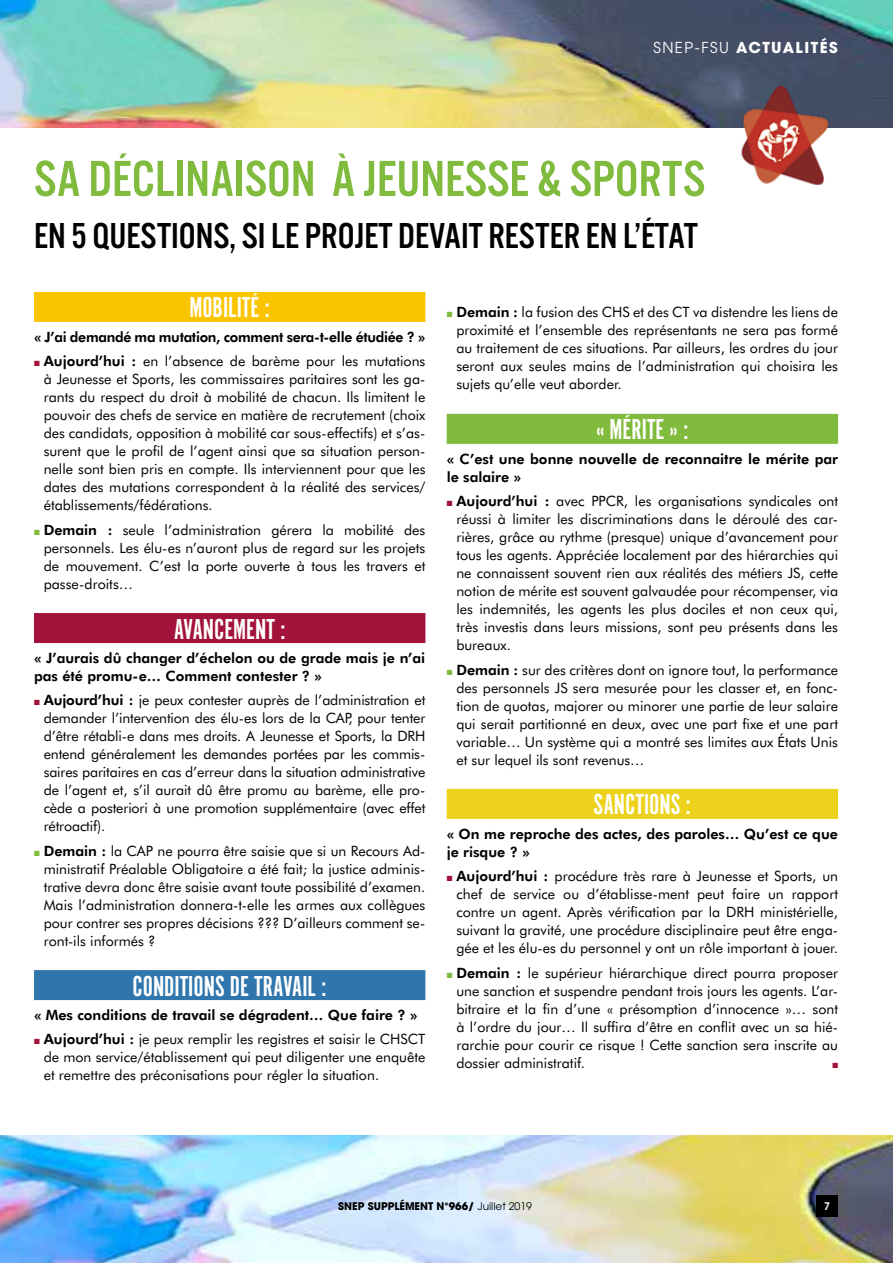
<style>
.page{position:relative;width:893px;height:1263px;background:#fff}
.page>*{position:absolute;margin:0;border:0;box-sizing:border-box;transform-origin:0 0}
.t1{font:52.5px "Alternate Gothic Std No 3";color:#80bb3d}
.t2{font:37.5px "Alternate Gothic Std No 3";color:#000}
.t3{font:30px "Alternate Gothic Std No 1";color:#fff}
.t4{font:700 15px "Avant Garde";letter-spacing:.1em;color:#fff}
.t5{font:14.25px/18px "Futura BT";color:#000;text-align:justify}
.t6{font:800 14.25px/18px "Futura BT";color:#000}
.t7{font:800 14.25px "Futura BT";letter-spacing:-.02em;color:#000}
.t8{font:700 10.5px "Avant Garde";color:#000}
.t9{font:600 10.5px "Avant Garde";color:#fff}
.t10{font:7.5px "Zapf Dingbats ITC";color:#a3123b}
.s1{font-weight:400}
.s2{color:#a3123b}
.s3{font-weight:800}
.s4{color:#80bb3d}
</style>
<div class="page">
<img style="left:0;top:0;width:893px;height:128px">
<div style="left:34px;top:292px;width:391px;height:30px;background:#fac400"></div>
<div style="left:34px;top:613px;width:391px;height:30px;background:#a3123b"></div>
<div style="left:34px;top:970px;width:391px;height:30px;background:#2f76ad"></div>
<div style="left:447px;top:414px;width:391px;height:30px;background:#80bb3d"></div>
<div style="left:447px;top:789px;width:391px;height:30px;background:#ecd21c"></div>
<img style="left:0;top:1135px;width:893px;height:128px">
<div style="left:816px;top:1195px;width:22px;height:21px;background:#000"></div>
<img style="left:733px;top:84px;width:103px;height:102px">
<p class="t4" style="left:653px;top:38px;width:186px"><span class="s1">SNEP-FSU</span> ACTUALITÉS</p>
<h1 class="t1" style="left:34px;top:152px;width:673px">SA DÉCLINAISON À JEUNESSE &amp; SPORTS</h1>
<h2 class="t2" style="left:34px;top:217px;width:665px">EN 5 QUESTIONS, SI LE PROJET DEVAIT RESTER EN L’ÉTAT</h2>
<h3 class="t3" style="left:189px;top:292px;width:82px">MOBILITÉ :</h3>
<p class="t7" style="left:34px;top:328px;width:393px">« J’ai demandé ma mutation, comment sera-t-elle étudiée ? »</p>
<p class="t5" style="left:44px;top:352px;width:383px;text-indent:-10px"><span class="s2">■</span> <span class="s3">Aujourd’hui :</span> en l’absence de barème pour les mutations à Jeunesse et Sports, les commissaires paritaires sont les ga&shy;rants du respect du droit à mobilité de chacun. Ils limitent le pouvoir des chefs de service en matière de recrutement (choix des candidats, opposition à mobilité car sous-effectifs) et s’as&shy;surent que le profil de l’agent ainsi que sa situation person&shy;nelle sont bien pris en compte. Ils interviennent pour que les dates des mutations correspondent à la réalité des services/ établissements/fédérations.</p>
<p class="t5" style="left:44px;top:520px;width:383px;text-indent:-10px"><span class="s4">■</span> <span class="s3">Demain :</span> seule l’administration gérera la mobilité des personnels. Les élu-es n’auront plus de regard sur les projets de mouvement. C’est la porte ouverte à tous les travers et passe-droits…</p>
<h3 class="t3" style="left:174px;top:613px;width:113px">AVANCEMENT :</h3>
<p class="t6" style="left:34px;top:649px;width:393px">« J’aurais dû changer d’échelon ou de grade mais je n’ai pas été promu-e… Comment contester ? »</p>
<p class="t5" style="left:44px;top:691px;width:383px;text-indent:-10px"><span class="s2">■</span> <span class="s3">Aujourd’hui :</span> je peux contester auprès de l’administration et demander l’intervention des élu-es lors de la CAP, pour tenter d’être rétabli-e dans mes droits. A Jeunesse et Sports, la DRH entend généralement les demandes portées par les commis&shy;saires paritaires en cas d’erreur dans la situation administrative de l’agent et, s’il aurait dû être promu au barème, elle pro&shy;cède a posteriori à une promotion supplémentaire (avec effet rétroactif).</p>
<p class="t5" style="left:44px;top:841px;width:383px;text-indent:-10px"><span class="s4">■</span> <span class="s3">Demain :</span> la CAP ne pourra être saisie que si un Recours Ad&shy;ministratif Préalable Obligatoire a été fait; la justice adminis&shy;trative devra donc être saisie avant toute possibilité d’examen.<br>Mais l’administration donnera-t-elle les armes aux collègues pour contrer ses propres décisions ??? D’ailleurs comment se&shy;ront-ils informés ?</p>
<h3 class="t3" style="left:133px;top:970px;width:196px">CONDITIONS DE TRAVAIL :</h3>
<p class="t6" style="left:34px;top:1006px;width:385px">« Mes conditions de travail se dégradent… Que faire ? »</p>
<p class="t5" style="left:44px;top:1030px;width:383px;text-indent:-10px"><span class="s2">■</span> <span class="s3">Aujourd’hui :</span> je peux remplir les registres et saisir le CHSCT de mon service/établissement qui peut diligenter une enquête et remettre des préconisations pour régler la situation.</p>
<p class="t5" style="left:456px;top:303px;width:383px;text-indent:-10px"><span class="s4">■</span> <span class="s3">Demain :</span> la fusion des CHS et des CT va distendre les liens de proximité et l’ensemble des représentants ne sera pas formé au traitement de ces situations. Par ailleurs, les ordres du jour seront aux seules mains de l’administration qui choisira les sujets qu’elle veut aborder.</p>
<h3 class="t3" style="left:596px;top:414px;width:94px">« MÉRITE » :</h3>
<p class="t6" style="left:447px;top:450px;width:393px">« C’est une bonne nouvelle de reconnaitre le mérite par le salaire »</p>
<p class="t5" style="left:456px;top:492px;width:383px;text-indent:-10px"><span class="s2">■</span> <span class="s3">Aujourd’hui :</span> avec PPCR, les organisations syndicales ont réussi à limiter les discriminations dans le déroulé des car&shy;rières, grâce au rythme (presque) unique d’avancement pour tous les agents. Appréciée localement par des hiérarchies qui ne connaissent souvent rien aux réalités des métiers JS, cette notion de mérite est souvent galvaudée pour récompenser, via les indemnités, les agents les plus dociles et non ceux qui, très investis dans leurs missions, sont peu présents dans les bureaux.</p>
<p class="t5" style="left:456px;top:660px;width:383px;text-indent:-10px"><span class="s4">■</span> <span class="s3">Demain :</span> sur des critères dont on ignore tout, la performance des personnels JS sera mesurée pour les classer et, en fonc&shy;tion de quotas, majorer ou minorer une partie de leur salaire qui serait partitionné en deux, avec une part fixe et une part variable… Un système qui a montré ses limites aux États Unis et sur lequel ils sont revenus…</p>
<h3 class="t3" style="left:593px;top:789px;width:99px">SANCTIONS :</h3>
<p class="t6" style="left:447px;top:825px;width:393px">« On me reproche des actes, des paroles… Qu’est ce que je risque ? »</p>
<p class="t5" style="left:456px;top:867px;width:383px;text-indent:-10px"><span class="s2">■</span> <span class="s3">Aujourd’hui :</span> procédure très rare à Jeunesse et Sports, un chef de service ou d’établisse-ment peut faire un rapport contre un agent. Après vérification par la DRH ministérielle, suivant la gravité, une procédure disciplinaire peut être enga&shy;gée et les élu-es du personnel y ont un rôle important à jouer.</p>
<p class="t5" style="left:456px;top:963px;width:383px;text-indent:-10px"><span class="s4">■</span> <span class="s3">Demain :</span> le supérieur hiérarchique direct pourra proposer une sanction et suspendre pendant trois jours les agents. L’ar&shy;bitraire et la fin d’une « présomption d’innocence »… sont à l’ordre du jour… Il suffira d’être en conflit avec un sa hié&shy;rarchie pour courir ce risque ! Cette sanction sera inscrite au dossier administratif.</p>
<p class="t10" style="left:832px;top:1061px;width:7px">■</p>
<p class="t8" style="left:338px;top:1199px;width:195px">SNEP SUPPLÉMENT N°966/ <span class="s1">Juillet 2019</span></p>
<p class="t9" style="left:824px;top:1199px;width:7px">7</p>
</div>
